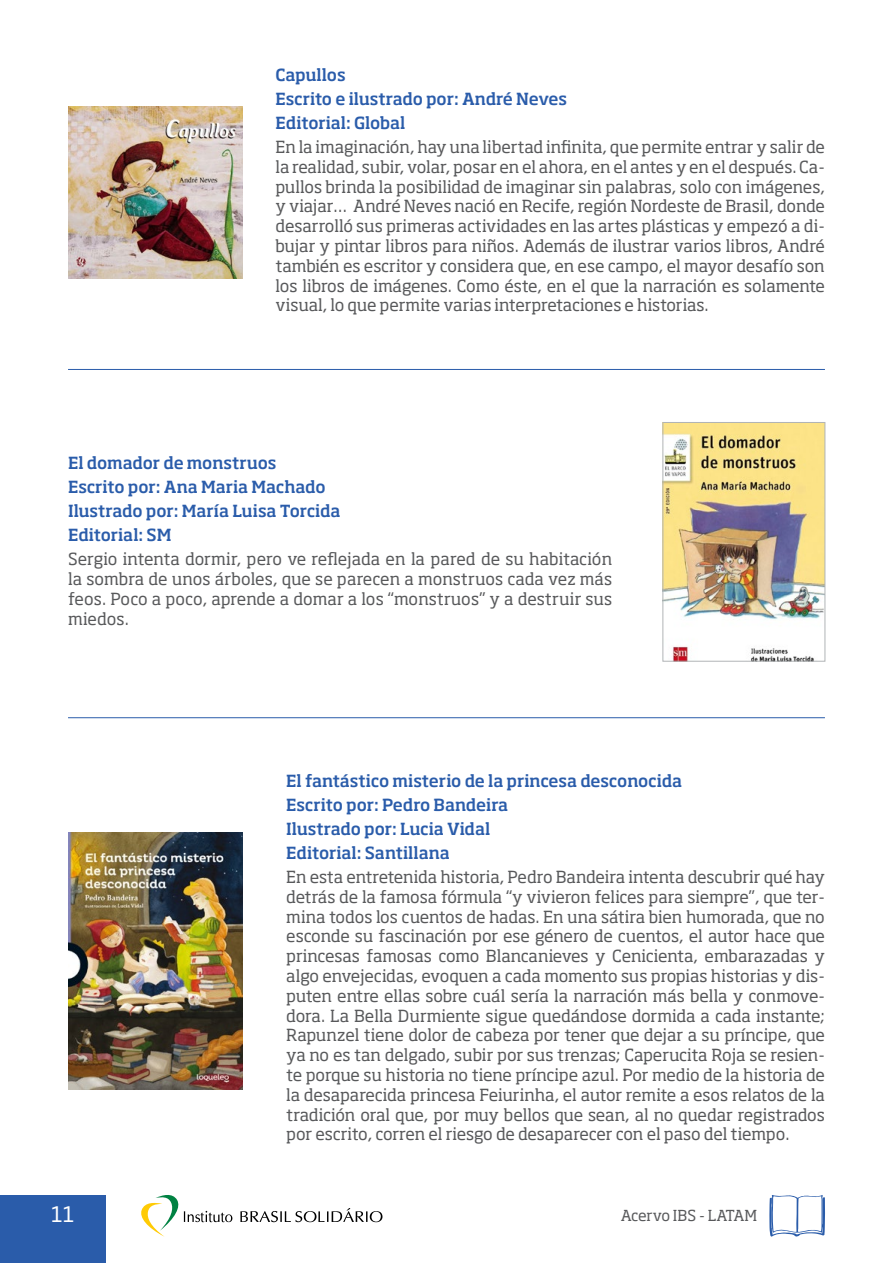
<style>
.page{position:relative;width:893px;height:1263px;background:#fff}
.page>*{position:absolute;margin:0;border:0;box-sizing:border-box;transform-origin:0 0}
.t1{font:21px "Soho Std";color:#fff}
.t2{font:16.5px/19.8px "Soho Std";letter-spacing:-.005em;color:#58595b;text-align:justify}
.t3{font:500 16.5px/24px "Soho Std";letter-spacing:-.01em;color:#2a5caa}
.t4{font:15px "Soho Std";color:#58595b}
</style>
<div class="page">
<div style="left:0;top:1195px;width:106px;height:68px;background:#2a5caa"></div>
<svg style="left:240px;top:1208px;width:142px;height:14px"></svg>
<svg style="left:141px;top:1195px;width:91px;height:42px"></svg>
<svg style="left:769px;top:1195px;width:56px;height:42px"></svg>
<img style="left:68px;top:832px;width:174px;height:257px">
<img style="left:664px;top:424px;width:159px;height:236px">
<div style="left:662px;top:422px;width:163px;height:240px;border:1px solid #b1b4b6"></div>
<img style="left:68px;top:107px;width:174px;height:171px">
<hr style="left:68px;top:369px;width:757px;height:1px;background:#2a5caa">
<hr style="left:68px;top:717px;width:757px;height:1px;background:#2a5caa">
<p class="t3" style="left:276px;top:62px;width:293px">Capullos<br>Escrito e ilustrado por: André Neves<br>Editorial: Global</p>
<p class="t2" style="left:276px;top:137px;width:551px">En la imaginación, hay una libertad infinita, que permite entrar y salir de la realidad, subir, volar, posar en el ahora, en el antes y en el después. Ca&shy;pullos brinda la posibilidad de imaginar sin palabras, solo con imágenes, y viajar… André Neves nació en Recife, región Nordeste de Brasil, donde desarrolló sus primeras actividades en las artes plásticas y empezó a di&shy;bujar y pintar libros para niños. Además de ilustrar varios libros, André también es escritor y considera que, en ese campo, el mayor desafío son los libros de imágenes. Como éste, en el que la narración es solamente visual, lo que permite varias interpretaciones e historias.</p>
<p class="t3" style="left:68px;top:450px;width:274px">El domador de monstruos<br>Escrito por: Ana Maria Machado<br>Ilustrado por: María Luisa Torcida<br>Editorial: SM</p>
<p class="t2" style="left:68px;top:549px;width:546px">Sergio intenta dormir, pero ve reflejada en la pared de su habitación la sombra de unos árboles, que se parecen a monstruos cada vez más feos. Poco a poco, aprende a domar a los “monstruos” y a destruir sus miedos.</p>
<p class="t3" style="left:286px;top:768px;width:397px">El fantástico misterio de la princesa desconocida<br>Escrito por: Pedro Bandeira<br>Ilustrado por: Lucia Vidal<br>Editorial: Santillana</p>
<p class="t2" style="left:286px;top:867px;width:540px">En esta entretenida historia, Pedro Bandeira intenta descubrir qué hay detrás de la famosa fórmula “y vivieron felices para siempre”, que ter&shy;mina todos los cuentos de hadas. En una sátira bien humorada, que no esconde su fascinación por ese género de cuentos, el autor hace que princesas famosas como Blancanieves y Cenicienta, embarazadas y algo envejecidas, evoquen a cada momento sus propias historias y dis&shy;puten entre ellas sobre cuál sería la narración más bella y conmove&shy;dora. La Bella Durmiente sigue quedándose dormida a cada instante; Rapunzel tiene dolor de cabeza por tener que dejar a su príncipe, que ya no es tan delgado, subir por sus trenzas; Caperucita Roja se resien&shy;te porque su historia no tiene príncipe azul. Por medio de la historia de la desaparecida princesa Feiurinha, el autor remite a esos relatos de la tradición oral que, por muy bellos que sean, al no quedar registrados por escrito, corren el riesgo de desaparecer con el paso del tiempo.</p>
<p class="t1" style="left:51px;top:1201px;width:25px">11</p>
<p class="t4" style="left:621px;top:1206px;width:138px">Acervo IBS - LATAM</p>
</div>
